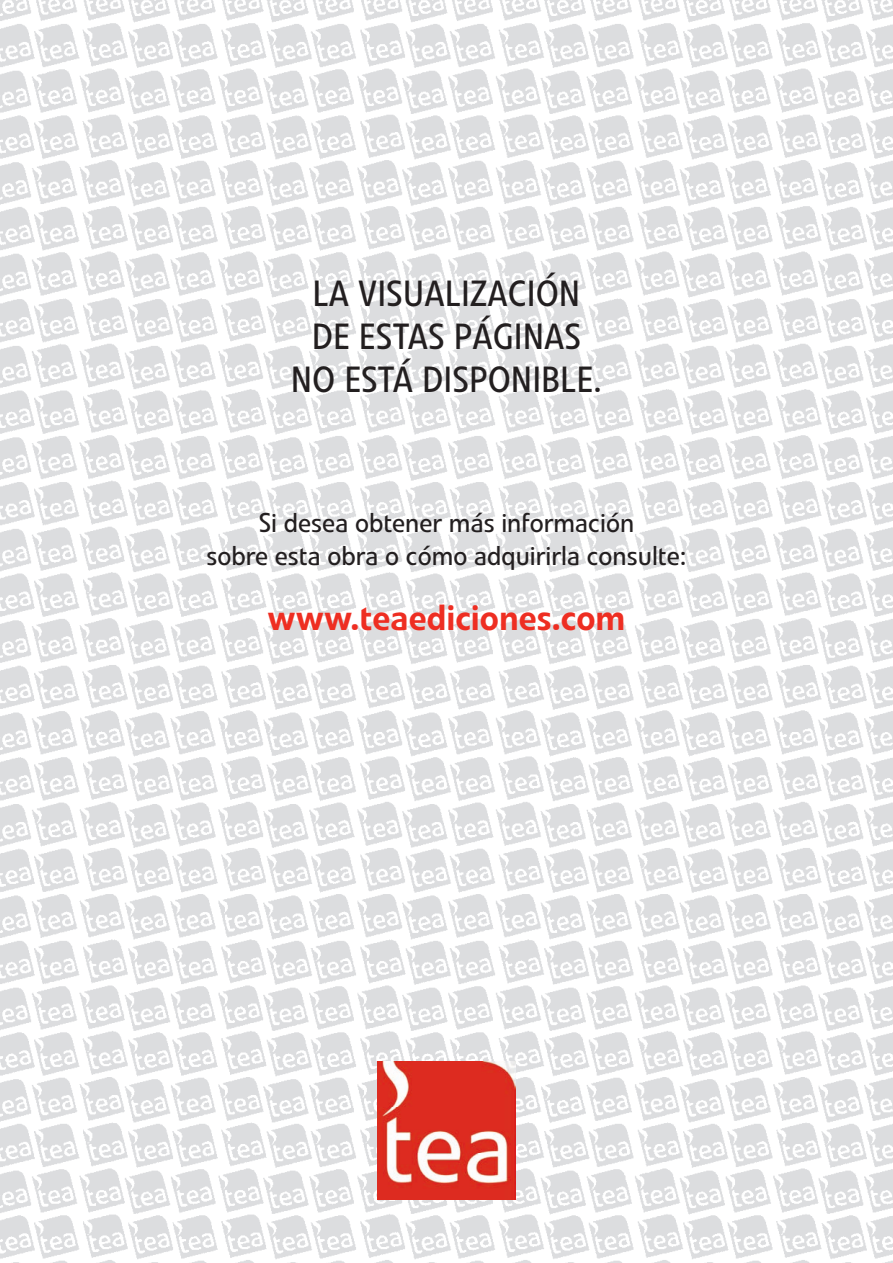
<style>
.page{position:relative;width:893px;height:1263px;background:#fff}
.page>*{position:absolute;margin:0;border:0;box-sizing:border-box;transform-origin:0 0}
.t1{font:36px/43.2px "Linotype Veto";color:#231f20;text-align:center}
.t2{font:500 36px "Linotype Veto";color:#ee2e22}
.t3{font:27px/32.4px "Linotype Veto";color:#231f20;text-align:center}
</style>
<div class="page">
<img style="left:0;top:0;width:893px;height:1263px">
<img style="left:378px;top:1062px;width:137px;height:137px">
<h1 class="t1" style="left:291px;top:272px;width:313px">LA VISUALIZACIÓN<br>DE ESTAS PÁGINAS<br>NO ESTÁ DISPONIBLE.</h1>
<p class="t3" style="left:206px;top:507px;width:482px">Si desea obtener más información<br>sobre esta obra o cómo adquirirla consulte:</p>
<h1 class="t2" style="left:267px;top:595px;width:360px">www.teaediciones.com</h1>
</div>
